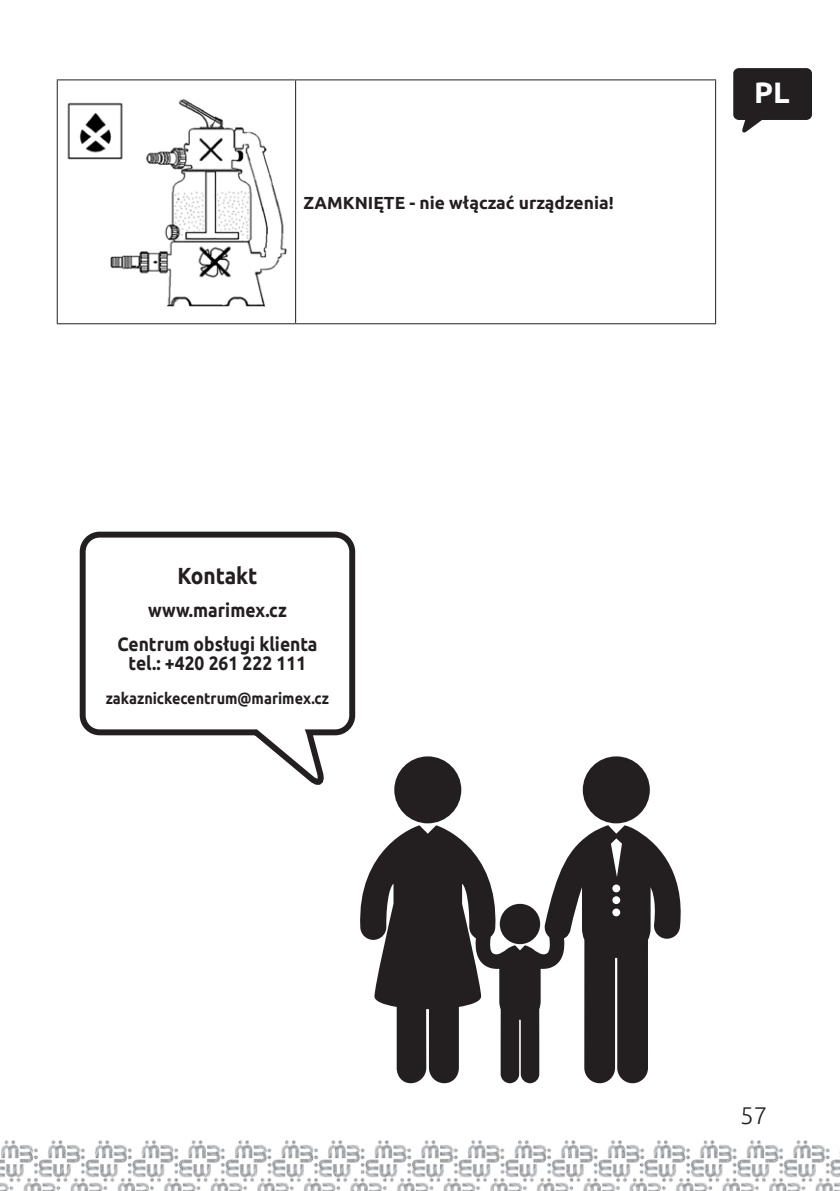
<style>
.page{position:relative;width:840px;height:1191px;background:#fff}
.page>*{position:absolute;margin:0;border:0;box-sizing:border-box;transform-origin:0 0}
.t1{font:700 29.4px "Ubuntu";color:#fff}
.t2{font:300 24px "Ubuntu";color:#231f20}
.t3{font:700 23.2px "Ubuntu";letter-spacing:-.005em;color:#231f20;scale:.9 1}
.t4{font:700 19.4px/33.6px "Ubuntu";color:#231f20;text-align:center;scale:.9 1}
.t5{font:700 17.4px "Ubuntu";color:#231f20}
.t6{font:700 16px "Ubuntu";color:#231f20;scale:.9 1}
</style>
<div class="page">
<img style="left:159px;top:1140px;width:429px;height:51px">
<img style="left:0;top:1140px;width:159px;height:51px">
<img style="left:588px;top:1140px;width:251px;height:51px">
<svg style="left:733px;top:68px;width:79px;height:65px"></svg>
<svg style="left:394px;top:756px;width:67px;height:67px"></svg>
<div style="left:582px;top:756px;width:67px;height:67px;background:#231f20;border-radius:50%"></div>
<svg style="left:360px;top:825px;width:320px;height:258px;fill:#231f20"></svg>
<svg style="left:499px;top:904px;width:41px;height:40px"></svg>
<svg style="left:79px;top:531px;width:277px;height:254px"></svg>
<hr style="left:57px;top:79px;width:238px;height:1px;background:#231f20">
<hr style="left:57px;top:80px;width:1px;height:243px;background:#231f20">
<hr style="left:295px;top:79px;width:420px;height:1px;background:#231f20">
<hr style="left:295px;top:80px;width:1px;height:243px;background:#231f20">
<hr style="left:714px;top:80px;width:1px;height:243px;background:#231f20">
<hr style="left:57px;top:323px;width:238px;height:1px;background:#231f20">
<hr style="left:295px;top:323px;width:420px;height:1px;background:#231f20">
<img style="left:67px;top:98px;width:220px;height:208px">
<p class="t5" style="left:303px;top:192px;width:311px">ZAMKNIĘTE - nie włączać urządzenia!</p>
<p class="t3" style="left:177px;top:561px;width:91px">Kontakt</p>
<p class="t4" style="left:117px;top:593px;width:224px">www.marimex.cz<br>Centrum obsługi klienta</p>
<p class="t4" style="left:128px;top:646px;width:199px">tel.: +420 261 222 111</p>
<p class="t6" style="left:106px;top:688px;width:249px">zakaznickecentrum@marimex.cz</p>
<h1 class="t1" style="left:753px;top:75px;width:37px">PL</h1>
<p class="t2" style="left:739px;top:1101px;width:29px">57</p>
</div>
